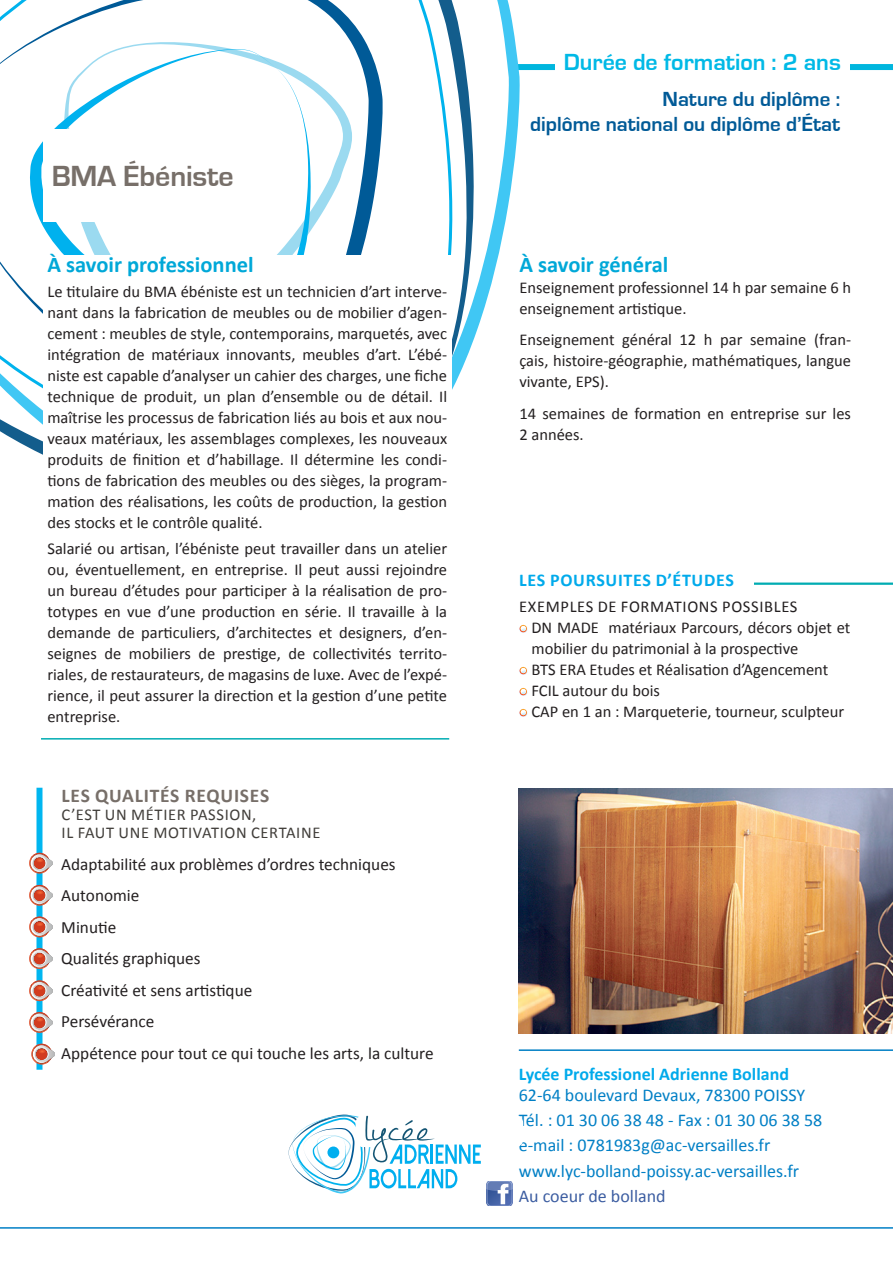
<style>
.page{position:relative;width:893px;height:1263px;background:#fff}
.page>*{position:absolute;margin:0;border:0;box-sizing:border-box;transform-origin:0 0}
.t1{font:700 30px "Eurostile";letter-spacing:-.005em;color:#776f69}
.t2{font:700 24px "Eurostile";color:#00b9e6}
.t3{font:700 22.5px "Calibri";color:#00a8d8}
.t4{font:700 21px "Eurostile";color:#005a97}
.t5{font:700 19.5px "Calibri";letter-spacing:.04em;color:#776f69}
.t6{font:18px "Calibri";color:#007fc5}
.t7{font:700 18px "Calibri";color:#00aaeb}
.t8{font:700 18px "Calibri";letter-spacing:.04em;color:#00aaeb}
.t9{font:18px "Calibri";color:#3c5da1}
.t10{font:17.25px "Calibri";color:#231f20}
.t11{font:16.5px/21px "Calibri";color:#231f20;text-align:justify}
.t12{font:16.5px/18px "Calibri";letter-spacing:.04em;color:#413e3a}
.t13{font:16.5px "Calibri";letter-spacing:.04em;color:#231f20}
</style>
<div class="page">
<div style="left:510px;top:64px;width:383px;height:6px;background:#00b6de"></div>
<svg style="left:0;top:0;width:520px;height:455px"></svg>
<svg style="left:63px;top:41px;width:289px;height:214px"></svg>
<svg style="left:30px;top:49px;width:281px;height:289px"></svg>
<div style="left:555px;top:39px;width:294px;height:45px;background:#fff"></div>
<div style="left:43px;top:130px;width:235px;height:92px;background:#fff"></div>
<div style="left:43px;top:255px;width:408px;height:491px;background:#fff"></div>
<div style="left:519px;top:255px;width:332px;height:224px;background:#fff"></div>
<svg style="left:519px;top:624px;width:8px;height:9px"></svg>
<svg style="left:519px;top:666px;width:8px;height:9px"></svg>
<svg style="left:519px;top:687px;width:8px;height:9px"></svg>
<svg style="left:519px;top:708px;width:8px;height:9px"></svg>
<div style="left:36px;top:788px;width:6px;height:282px;background:#00b6f0"></div>
<svg style="left:31px;top:1044px;width:24px;height:20px"></svg>
<svg style="left:29px;top:853px;width:24px;height:20px"></svg>
<svg style="left:29px;top:948px;width:24px;height:21px"></svg>
<svg style="left:29px;top:885px;width:24px;height:21px"></svg>
<svg style="left:29px;top:980px;width:24px;height:21px"></svg>
<svg style="left:29px;top:916px;width:24px;height:21px"></svg>
<svg style="left:29px;top:1012px;width:24px;height:21px"></svg>
<hr style="left:41px;top:738px;width:408px;height:1px;background:#00acb2">
<hr style="left:683px;top:582px;width:210px;height:3px;background:#00acb2">
<hr style="left:519px;top:1049px;width:374px;height:2px;background:#007fc5">
<hr style="left:0;top:1227px;width:893px;height:2px;background:#007fc5">
<div style="left:519px;top:572px;width:234px;height:24px;background:#fff"></div>
<img style="left:519px;top:789px;width:374px;height:245px">
<img style="left:487px;top:1181px;width:26px;height:25px">
<svg style="left:288px;top:1114px;width:193px;height:79px"></svg>
<p class="t1" style="left:52px;top:159px;width:184px">BMA Ébéniste</p>
<p class="t3" style="left:47px;top:250px;width:208px">À savoir professionnel</p>
<p class="t11" style="left:47px;top:281px;width:401px">Le titulaire du BMA ébéniste est un technicien d’art interve&shy;nant dans la fabrication de meubles ou de mobilier d’agen&shy;cement : meubles de style, contemporains, marquetés, avec intégration de matériaux innovants, meubles d’art. L’ébé&shy;niste est capable d’analyser un cahier des charges, une fiche technique de produit, un plan d’ensemble ou de détail. Il maîtrise les processus de fabrication liés au bois et aux nou&shy;veaux matériaux, les assemblages complexes, les nouveaux produits de finition et d’habillage. Il détermine les condi&shy;tions de fabrication des meubles ou des sièges, la program&shy;mation des réalisations, les coûts de production, la gestion des stocks et le contrôle qualité.</p>
<p class="t11" style="left:47px;top:538px;width:401px">Salarié ou artisan, l’ébéniste peut travailler dans un atelier ou, éventuellement, en entreprise. Il peut aussi rejoindre un bureau d’études pour participer à la réalisation de pro&shy;totypes en vue d’une production en série. Il travaille à la demande de particuliers, d’architectes et designers, d’en&shy;seignes de mobiliers de prestige, de collectivités territo&shy;riales, de restaurateurs, de magasins de luxe. Avec de l’expé&shy;rience, il peut assurer la direction et la gestion d’une petite entreprise.</p>
<p class="t5" style="left:62px;top:783px;width:209px">LES QUALITÉS REQUISES</p>
<p class="t12" style="left:62px;top:806px;width:260px">C’EST UN MÉTIER PASSION,<br>IL FAUT UNE MOTIVATION CERTAINE</p>
<p class="t10" style="left:61px;top:853px;width:336px">Adaptabilité aux problèmes d’ordres techniques</p>
<p class="t10" style="left:61px;top:885px;width:80px">Autonomie</p>
<p class="t10" style="left:61px;top:916px;width:57px">Minutie</p>
<p class="t10" style="left:61px;top:948px;width:141px">Qualités graphiques</p>
<p class="t10" style="left:61px;top:979px;width:193px">Créativité et sens artistique</p>
<p class="t10" style="left:61px;top:1011px;width:95px">Persévérance</p>
<p class="t10" style="left:61px;top:1042px;width:374px">Appétence pour tout ce qui touche les arts, la culture</p>
<p class="t2" style="left:564px;top:49px;width:279px">Durée de formation : 2 ans</p>
<p class="t4" style="left:663px;top:88px;width:179px">Nature du diplôme :</p>
<p class="t4" style="left:530px;top:113px;width:311px">diplôme national ou diplôme d’État</p>
<p class="t3" style="left:519px;top:250px;width:150px">À savoir général</p>
<p class="t11" style="left:519px;top:277px;width:333px">Enseignement professionnel 14 h par semaine 6 h enseignement artistique.</p>
<p class="t11" style="left:519px;top:329px;width:333px">Enseignement général 12 h par semaine (fran&shy;çais, histoire-géographie, mathématiques, langue vivante, EPS).</p>
<p class="t11" style="left:519px;top:403px;width:333px">14 semaines de formation en entreprise sur les<br>2 années.</p>
<p class="t8" style="left:519px;top:568px;width:216px">LES POURSUITES D’ÉTUDES</p>
<p class="t13" style="left:519px;top:596px;width:280px">EXEMPLES DE FORMATIONS POSSIBLES</p>
<p class="t11" style="left:531px;top:617px;width:320px">DN MADE matériaux Parcours, décors objet et mobilier du patrimonial à la prospective</p>
<p class="t11" style="left:531px;top:659px;width:298px">BTS ERA Etudes et Réalisation d’Agencement</p>
<p class="t11" style="left:531px;top:680px;width:130px">FCIL autour du bois</p>
<p class="t11" style="left:531px;top:701px;width:314px">CAP en 1 an : Marqueterie, tourneur, sculpteur</p>
<p class="t7" style="left:519px;top:1062px;width:272px">Lycée Professionel Adrienne Bolland</p>
<p class="t6" style="left:519px;top:1083px;width:288px">62-64 boulevard Devaux, 78300 POISSY</p>
<p class="t6" style="left:519px;top:1109px;width:305px">Tél. : 01 30 06 38 48 - Fax : 01 30 06 38 58</p>
<p class="t6" style="left:519px;top:1134px;width:253px">e-mail : 0781983g@ac-versailles.fr</p>
<p class="t6" style="left:519px;top:1160px;width:282px">www.lyc-bolland-poissy.ac-versailles.fr</p>
<p class="t9" style="left:519px;top:1185px;width:148px">Au coeur de bolland</p>
</div>
